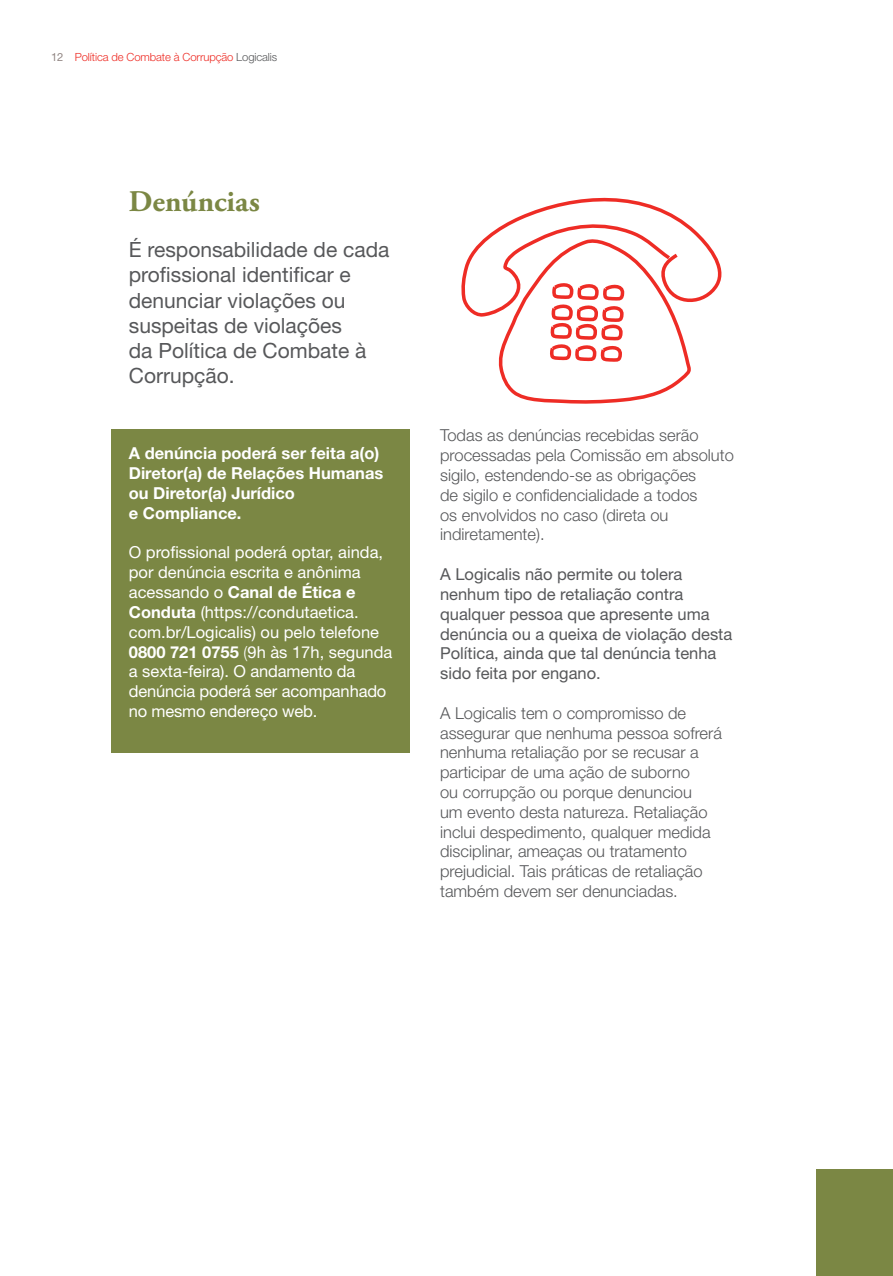
<style>
.page{position:relative;width:893px;height:1276px;background:#fff}
.page>*{position:absolute;margin:0;border:0;box-sizing:border-box;transform-origin:0 0}
.título_1{font:700 30px "Adobe Garamond Pro";color:#7b8744}
.texto{font:21px/25.2px "Helvetica Neue LT Std";color:#57585a}
.texto-2{font:300 16.5px/19.8px "Helvetica Neue LT Std";color:#57585a}
.texto-3{font:16.5px/19.8px "Helvetica Neue LT Std";color:#fff}
.texto-4{font:16.5px/19.8px "Helvetica Neue LT Std";color:#57585a}
.texto-5{font:700 16.5px/19.8px "Helvetica Neue LT Std";color:#fff}
.t1{font:300 11.25px "Helvetica Neue LT Std";letter-spacing:-.01em;color:#ee2a23}
.s1{font-weight:400;color:#928784}
.s2{color:#57585a}
.s3{font-weight:700}
.s4{font-weight:300}
</style>
<div class="page">
<div style="left:816px;top:1169px;width:77px;height:107px;background:#7b8744"></div>
<div style="left:111px;top:430px;width:298px;height:323px;background:#7b8744"></div>
<svg style="left:461px;top:198px;width:260px;height:206px"></svg>
<p class="t1" style="left:51px;top:50px;width:228px"><span class="s1">12</span> Política de Combate à Corrupção <span class="s2">Logicalis</span></p>
<p class="título_1" style="left:129px;top:184px;width:133px">Denúncias</p>
<p class="texto" style="left:129px;top:237px;width:262px">É responsabilidade de cada profissional identificar e denunciar violações ou suspeitas de violações<br>da Política de Combate à<br>Corrupção.</p>
<p class="texto-5" style="left:129px;top:443px;width:256px">A denúncia poderá ser feita a(o)<br>Diretor(a) de Relações Humanas ou Diretor(a) Jurídico</p>
<p class="texto-5" style="left:129px;top:503px;width:114px">e Compliance.</p>
<p class="texto-3" style="left:129px;top:542px;width:265px">O profissional poderá optar, ainda, por denúncia escrita e anônima acessando o <span class="s3">Canal de Ética e<br>Conduta</span> (https://condutaetica. com.br/Logicalis) ou pelo telefone<br><span class="s3">0800 721 0755</span> <span class="s4">(</span>9h às 17h, segunda a sexta-feira). O andamento da denúncia poderá ser acompanhado no mesmo endereço web.</p>
<p class="texto-2" style="left:440px;top:425px;width:295px">Todas as denúncias recebidas serão processadas pela Comissão em absoluto sigilo, estendendo-se as obrigações<br>de sigilo e confidencialidade a todos<br>os envolvidos no caso (direta ou indiretamente).</p>
<p class="texto-4" style="left:440px;top:564px;width:294px">A Logicalis não permite ou tolera nenhum tipo de retaliação contra qualquer pessoa que apresente uma denúncia ou a queixa de violação desta Política, ainda que tal denúncia tenha sido feita por engano.</p>
<p class="texto-2" style="left:440px;top:702px;width:283px">A Logicalis tem o compromisso de assegurar que nenhuma pessoa sofrerá nenhuma retaliação por se recusar a participar de uma ação de suborno<br>ou corrupção ou porque denunciou<br>um evento desta natureza. Retaliação inclui despedimento, qualquer medida disciplinar, ameaças ou tratamento prejudicial. Tais práticas de retaliação também devem ser denunciadas.</p>
</div>
